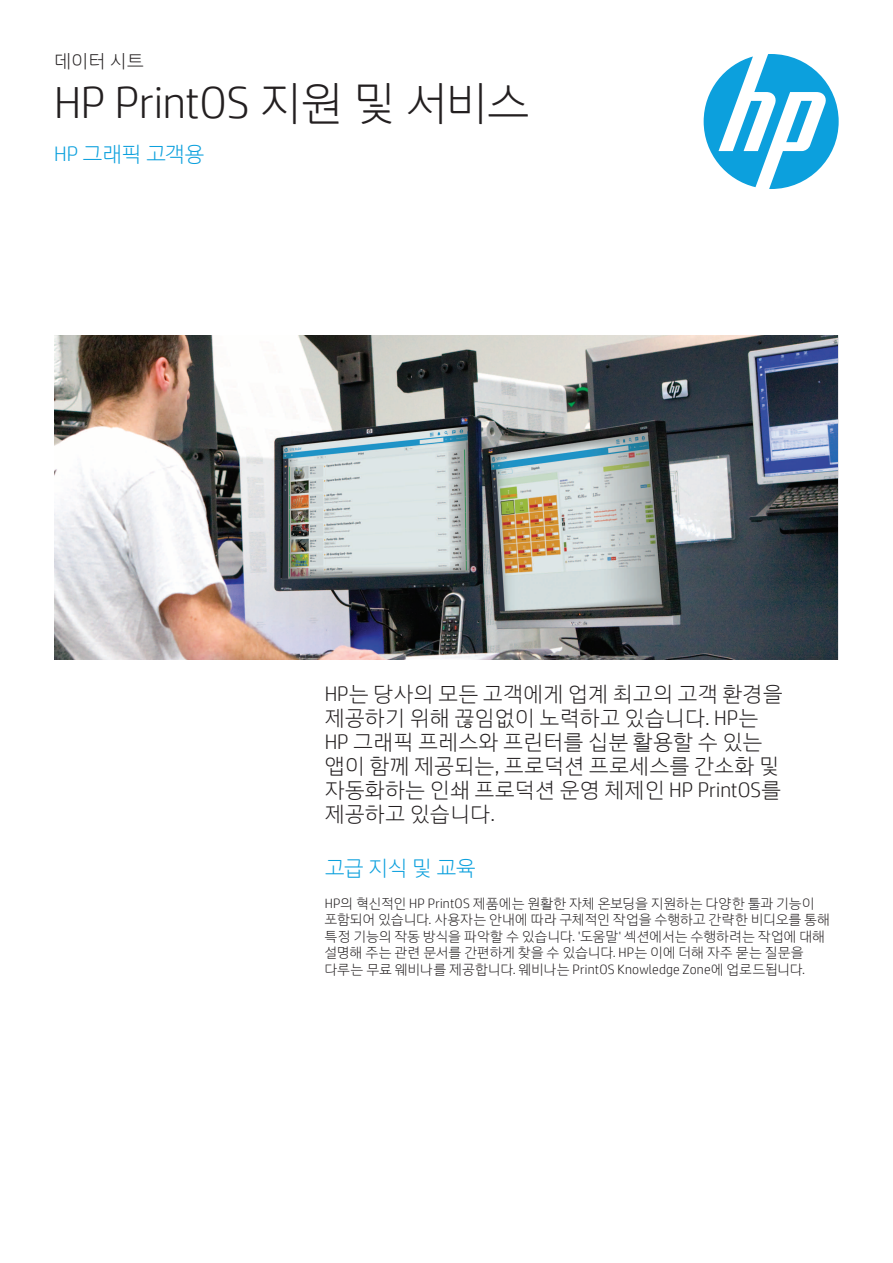
<style>
.page{position:relative;width:893px;height:1263px;background:#fff}
.page>*{position:absolute;margin:0;border:0;box-sizing:border-box;transform-origin:0 0}
.t1{font:300 45px "HP Simplified";letter-spacing:-.005em;color:#231f20}
.t2{font:300 21px/24px "HP Simplified Hangeul";color:#231f20}
.t3{font:300 21px "HP Simplified Hangeul";letter-spacing:-.05em;color:#0ca0dd}
.t4{font:300 18px "HP Simplified Hangeul";color:#231f20}
.t5{font:300 13.5px/16.5px "HP Simplified Hangeul";letter-spacing:-.015em;color:#231f20}
.s1{font-family:"HP Simplified Hangeul"}
.s2{font-family:"HP Simplified"}
</style>
<div class="page">
<svg style="left:704px;top:54px;width:135px;height:135px"></svg>
<img style="left:54px;top:335px;width:783px;height:324px">
<h3 class="t4" style="left:54px;top:49px;width:92px">데이터 시트</h3>
<h1 class="t1" style="left:54px;top:77px;width:478px">HP PrintOS <span class="s1">지원 및 서비스</span></h1>
<h2 class="t3" style="left:54px;top:140px;width:152px"><span class="s2">HP</span> 그래픽 고객용</h2>
<h2 class="t2" style="left:325px;top:680px;width:460px"><span class="s2">HP</span>는 당사의 모든 고객에게 업계 최고의 고객 환경을 제공하기 위해 끊임없이 노력하고 있습니다<span class="s2">. HP</span>는<br><span class="s2">HP</span> 그래픽 프레스와 프린터를 십분 활용할 수 있는 앱이 함께 제공되는<span class="s2">,</span> 프로덕션 프로세스를 간소화 및 자동화하는 인쇄 프로덕션 운영 체제인 <span class="s2">HP PrintOS</span>를 제공하고 있습니다<span class="s2">.</span></h2>
<h2 class="t3" style="left:325px;top:854px;width:153px">고급 지식 및 교육</h2>
<p class="t5" style="left:325px;top:894px;width:507px"><span class="s2">HP</span>의 혁신적인 <span class="s2">HP PrintOS</span> 제품에는 원활한 자체 온보딩을 지원하는 다양한 툴과 기능이 포함되어 있습니다<span class="s2">.</span> 사용자는 안내에 따라 구체적인 작업을 수행하고 간략한 비디오를 통해 특정 기능의 작동 방식을 파악할 수 있습니다<span class="s2">. '</span>도움말<span class="s2">'</span> 섹션에서는 수행하려는 작업에 대해 설명해 주는 관련 문서를 간편하게 찾을 수 있습니다<span class="s2">. HP</span>는 이에 더해 자주 묻는 질문을 다루는 무료 웨비나를 제공합니다<span class="s2">.</span> 웨비나는 <span class="s2">PrintOS Knowledge Zone</span>에 업로드됩니다<span class="s2">.</span></p>
</div>
